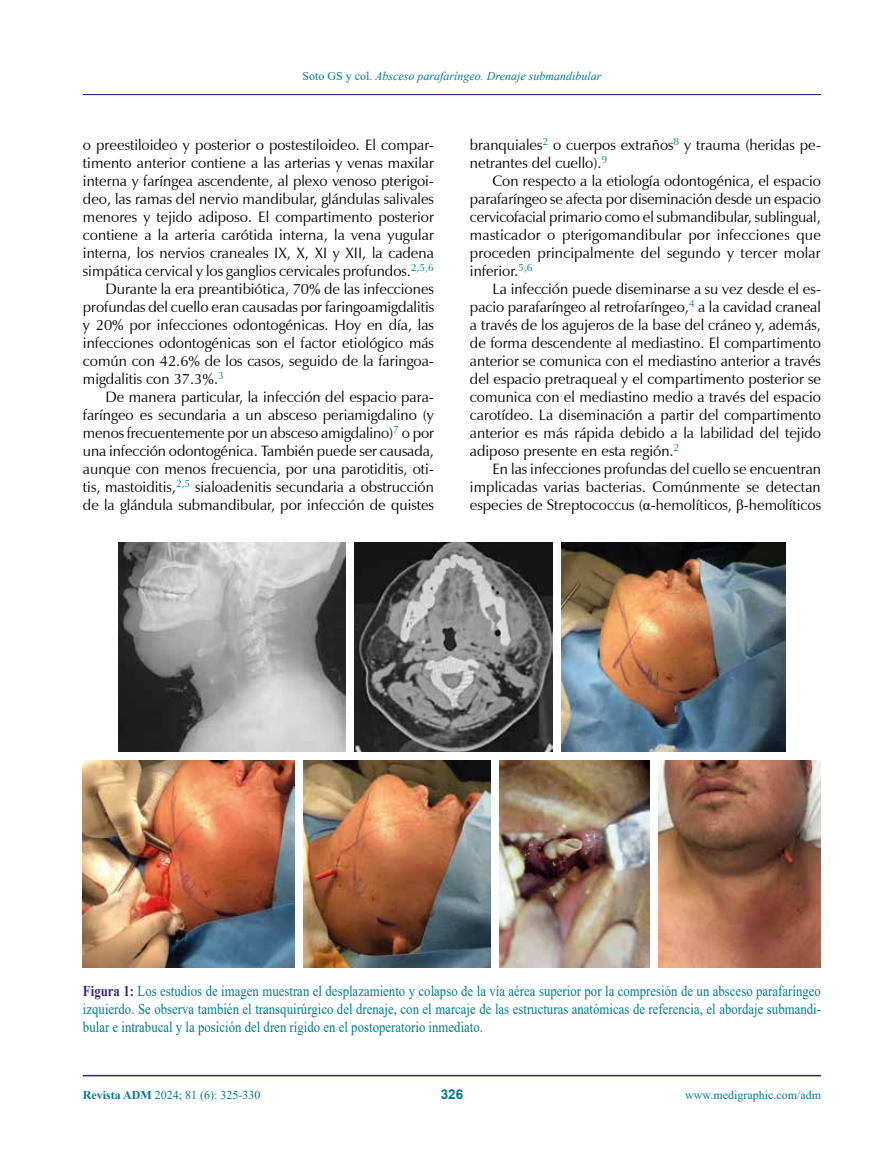
<style>
.page{position:relative;width:893px;height:1170px;background:#fff}
.page>*{position:absolute;margin:0;border:0;box-sizing:border-box;transform-origin:0 0}
.t1{font:15px "Zapf Humanist 601 BT";color:#000}
.t2{font:15px/18px "Times New Roman";color:#007a8d;text-align:justify;scale:.85 1}
.t3{font:700 13.5px "Arial";color:#007a8d}
.t4{font:italic 12px "Times New Roman";color:#007a8d}
.t5{font:12px "Times New Roman";color:#007a8d}
.s1{font-style:normal}
.s2{font-family:"Times New Roman"}
.s3{font-weight:700;color:#2e247a}
.s4{font-weight:700}
</style>
<div class="page">
<hr style="left:83px;top:1074px;width:738px;height:2px;background:#2e247a">
<hr style="left:83px;top:94px;width:738px;height:1px;background:#2e247a">
<img style="left:118px;top:543px;width:227px;height:208px">
<img style="left:354px;top:543px;width:199px;height:208px">
<img style="left:561px;top:543px;width:225px;height:208px">
<img style="left:83px;top:760px;width:211px;height:207px">
<img style="left:303px;top:760px;width:187px;height:207px">
<img style="left:499px;top:760px;width:151px;height:207px">
<img style="left:658px;top:760px;width:163px;height:207px">
<p class="t4" style="left:302px;top:68px;width:301px"><span class="s1">Soto GS y col.</span> Absceso parafaríngeo. Drenaje submandibular</p>
<p class="t1" style="left:83px;top:135px;width:352px">o preestiloideo y posterior o postestiloideo. El compar-</p>
<p class="t1" style="left:83px;top:153px;width:353px">timento anterior contiene a las arterias y venas maxilar</p>
<p class="t1" style="left:83px;top:171px;width:353px">interna y faríngea ascendente, al plexo venoso pterigoi-</p>
<p class="t1" style="left:83px;top:189px;width:353px">deo, las ramas del nervio mandibular, glándulas salivales</p>
<p class="t1" style="left:83px;top:207px;width:353px">menores y tejido adiposo. El compartimento posterior</p>
<p class="t1" style="left:83px;top:225px;width:352px">contiene a la arteria carótida interna, la vena yugular</p>
<p class="t1" style="left:83px;top:243px;width:353px">interna, los nervios craneales IX, X, XI y XII, la cadena</p>
<p class="t1" style="left:83px;top:261px;width:353px">simpática cervical y los ganglios cervicales profundos.<sup>2,5,6</sup></p>
<p class="t1" style="left:105px;top:279px;width:330px">Durante la era preantibiótica, 70% de las infecciones</p>
<p class="t1" style="left:83px;top:297px;width:353px">profundas del cuello eran causadas por faringoamigdalitis</p>
<p class="t1" style="left:83px;top:315px;width:353px">y 20% por infecciones odontogénicas. Hoy en día, las</p>
<p class="t1" style="left:83px;top:333px;width:353px">infecciones odontogénicas son el factor etiológico más</p>
<p class="t1" style="left:83px;top:351px;width:353px">común con 42.6% de los casos, seguido de la faringoa-</p>
<p class="t1" style="left:83px;top:369px;width:142px">migdalitis con 37.3%.<sup>3</sup></p>
<p class="t1" style="left:105px;top:387px;width:330px">De manera particular, la infección del espacio para-</p>
<p class="t1" style="left:83px;top:405px;width:353px">faríngeo es secundaria a un absceso periamigdalino (y</p>
<p class="t1" style="left:83px;top:423px;width:352px">menos frecuentemente por un absceso amigdalino)<sup>7</sup> o por</p>
<p class="t1" style="left:83px;top:441px;width:352px">una infección odontogénica. También puede ser causada,</p>
<p class="t1" style="left:83px;top:459px;width:353px">aunque con menos frecuencia, por una parotiditis, oti-</p>
<p class="t1" style="left:83px;top:477px;width:353px">tis, mastoiditis,<sup>2,5</sup> sialoadenitis secundaria a obstrucción</p>
<p class="t1" style="left:83px;top:495px;width:353px">de la glándula submandibular, por infección de quistes</p>
<p class="t1" style="left:470px;top:135px;width:353px">branquiales<sup>2</sup> o cuerpos extraños<sup>8</sup> y trauma (heridas pe-</p>
<p class="t1" style="left:470px;top:153px;width:139px">netrantes del cuello).<sup>9</sup></p>
<p class="t1" style="left:492px;top:171px;width:330px">Con respecto a la etiología odontogénica, el espacio</p>
<p class="t1" style="left:470px;top:189px;width:352px">parafaríngeo se afecta por diseminación desde un espacio</p>
<p class="t1" style="left:470px;top:207px;width:352px">cervicofacial primario como el submandibular, sublingual,</p>
<p class="t1" style="left:470px;top:225px;width:353px">masticador o pterigomandibular por infecciones que</p>
<p class="t1" style="left:470px;top:243px;width:352px">proceden principalmente del segundo y tercer molar</p>
<p class="t1" style="left:470px;top:261px;width:64px">inferior.<sup>5,6</sup></p>
<p class="t1" style="left:492px;top:279px;width:330px">La infección puede diseminarse a su vez desde el es-</p>
<p class="t1" style="left:470px;top:297px;width:352px">pacio parafaríngeo al retrofaríngeo,<sup>4</sup> a la cavidad craneal</p>
<p class="t1" style="left:470px;top:315px;width:353px">a través de los agujeros de la base del cráneo y, además,</p>
<p class="t1" style="left:470px;top:333px;width:353px">de forma descendente al mediastino. El compartimento</p>
<p class="t1" style="left:470px;top:351px;width:353px">anterior se comunica con el mediastino anterior a través</p>
<p class="t1" style="left:470px;top:369px;width:352px">del espacio pretraqueal y el compartimento posterior se</p>
<p class="t1" style="left:470px;top:387px;width:353px">comunica con el mediastino medio a través del espacio</p>
<p class="t1" style="left:470px;top:405px;width:352px">carotídeo. La diseminación a partir del compartimento</p>
<p class="t1" style="left:470px;top:423px;width:352px">anterior es más rápida debido a la labilidad del tejido</p>
<p class="t1" style="left:470px;top:441px;width:211px">adiposo presente en esta región.<sup>2</sup></p>
<p class="t1" style="left:492px;top:459px;width:330px">En las infecciones profundas del cuello se encuentran</p>
<p class="t1" style="left:470px;top:477px;width:352px">implicadas varias bacterias. Comúnmente se detectan</p>
<p class="t1" style="left:470px;top:495px;width:353px">especies de Streptococcus (<span class="s2">α</span>-hemolíticos, <span class="s2">β</span>-hemolíticos</p>
<p class="t2" style="left:83px;top:981px;width:870px"><span class="s3">Figura 1:</span> Los estudios de imagen muestran el desplazamiento y colapso de la vía aérea superior por la compresión de un absceso parafaríngeo izquierdo. Se observa también el transquirúrgico del drenaje, con el marcaje de las estructuras anatómicas de referencia, el abordaje submandi&shy;bular e intrabucal y la posición del dren rígido en el postoperatorio inmediato.</p>
<p class="t5" style="left:83px;top:1086px;width:179px"><span class="s4">Revista ADM</span> 2024; 81 (6): 325-330</p>
<p class="t3" style="left:441px;top:1084px;width:24px">326</p>
<p class="t5" style="left:685px;top:1086px;width:137px">www.medigraphic.com/adm</p>
</div>
